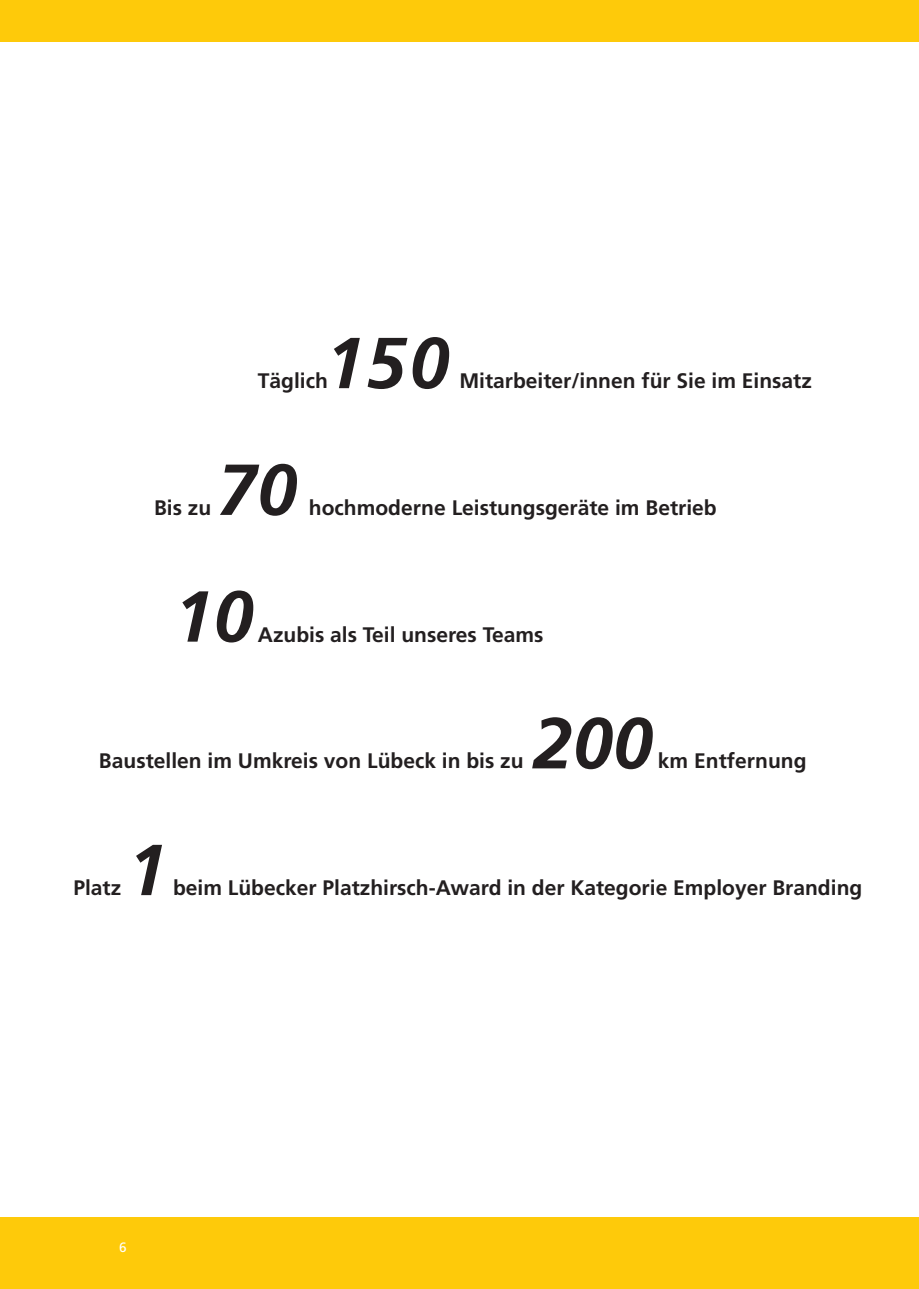
<style>
.page{position:relative;width:919px;height:1289px;background:#fff}
.page>*{position:absolute;margin:0;border:0;box-sizing:border-box;transform-origin:0 0}
.t1{font:italic 700 72px "Frutiger";color:#231f20}
.t2{font:700 21px "Frutiger";color:#231f20}
.t3{font:13.5px "Frutiger";color:#fff}
</style>
<div class="page">
<div style="left:0;top:1217px;width:918px;height:71px;background:#feca0a"></div>
<div style="left:0;top:0;width:918px;height:41px;background:#feca0a"></div>
<h1 class="t1" style="left:325px;top:321px;width:126px">150</h1>
<p class="t2" style="left:258px;top:368px;width:72px">Täglich</p>
<p class="t2" style="left:459px;top:368px;width:354px">Mitarbeiter/innen für Sie im Einsatz</p>
<p class="t2" style="left:154px;top:495px;width:59px">Bis zu</p>
<h1 class="t1" style="left:217px;top:447px;width:82px">70</h1>
<p class="t2" style="left:309px;top:495px;width:409px">hochmoderne Leistungsgeräte im Betrieb</p>
<h1 class="t1" style="left:173px;top:574px;width:82px">10</h1>
<p class="t2" style="left:258px;top:622px;width:287px">Azubis als Teil unseres Teams</p>
<p class="t2" style="left:99px;top:748px;width:426px">Baustellen im Umkreis von Lübeck in bis zu</p>
<h1 class="t1" style="left:532px;top:701px;width:122px">200</h1>
<p class="t2" style="left:658px;top:748px;width:150px">km Entfernung</p>
<p class="t2" style="left:73px;top:875px;width:49px">Platz</p>
<h1 class="t1" style="left:127px;top:827px;width:42px">1</h1>
<p class="t2" style="left:173px;top:875px;width:690px">beim Lübecker Platzhirsch-Award in der Kategorie Employer Branding</p>
<p class="t3" style="left:119px;top:1239px;width:9px">6</p>
</div>
